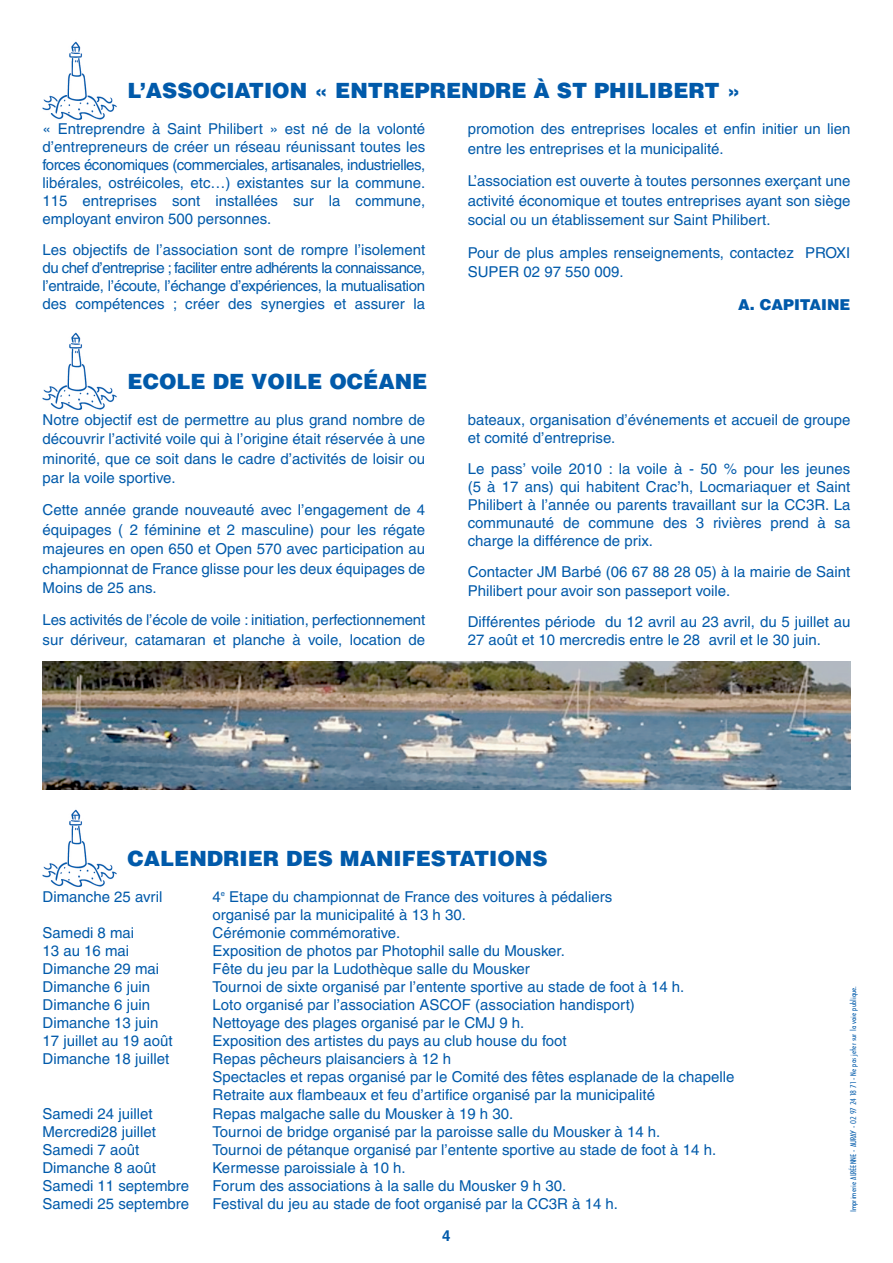
<style>
.page{position:relative;width:893px;height:1263px;background:#fff}
.page>*{position:absolute;margin:0;border:0;box-sizing:border-box;transform-origin:0 0}
.t1{font:900 21px "Helvetica";color:#015aaa}
.t2{font:15px/18px "Helvetica";color:#015aaa}
.t3{font:900 15px "Helvetica";color:#015aaa}
.t4{font:700 15px "Helvetica";color:#015aaa}
.t5{font:7.5px "Arquitectura";color:#015aaa;scale:1.2 1}
</style>
<div class="page">
<img style="left:42px;top:332px;width:75px;height:78px">
<img style="left:42px;top:809px;width:75px;height:78px">
<img style="left:42px;top:41px;width:75px;height:79px">
<img style="left:43px;top:662px;width:807px;height:127px">
<h1 class="t1" style="left:128px;top:79px;width:615px">L’ASSOCIATION « ENTREPRENDRE À ST PHILIBERT »</h1>
<p class="t2" style="left:43px;top:121px;width:384px;text-align:justify">« Entreprendre à Saint Philibert » est né de la volonté d’entrepreneurs de créer un réseau réunissant toutes les forces économiques (commerciales, artisanales, industrielles, libérales, ostréicoles, etc…) existantes sur la commune.<br>115 entreprises sont installées sur la commune, employant environ 500 personnes.</p>
<p class="t2" style="left:43px;top:242px;width:384px;text-align:justify">Les objectifs de l’association sont de rompre l’isolement du chef d’entreprise ; faciliter entre adhérents la connaissance, l’entraide, l’écoute, l’échange d’expériences, la mutualisation des compétences ; créer des synergies et assurer la</p>
<p class="t2" style="left:468px;top:120px;width:384px;line-height:19.6px">promotion des entreprises locales et enfin initier un lien entre les entreprises et la municipalité.</p>
<p class="t2" style="left:468px;top:172px;width:384px;line-height:19.6px;text-align:justify">L’association est ouverte à toutes personnes exerçant une activité économique et toutes entreprises ayant son siège social ou un établissement sur Saint Philibert.</p>
<p class="t2" style="left:468px;top:244px;width:384px;line-height:19.6px">Pour de plus amples renseignements, contactez PROXI<br>SUPER 02 97 550 009.</p>
<p class="t3" style="left:738px;top:296px;width:114px">A. CAPITAINE</p>
<h1 class="t1" style="left:128px;top:369px;width:301px">ECOLE DE VOILE OCÉANE</h1>
<p class="t2" style="left:43px;top:411px;width:384px;line-height:19.5px;text-align:justify">Notre objectif est de permettre au plus grand nombre de découvrir l’activité voile qui à l’origine était réservée à une minorité, que ce soit dans le cadre d’activités de loisir ou par la voile sportive.</p>
<p class="t2" style="left:43px;top:502px;width:384px;line-height:19.5px;text-align:justify">Cette année grande nouveauté avec l’engagement de 4 équipages ( 2 féminine et 2 masculine) pour les régate majeures en open 650 et Open 570 avec participation au championnat de France glisse pour les deux équipages de Moins de 25 ans.</p>
<p class="t2" style="left:43px;top:612px;width:384px;line-height:19.5px">Les activités de l’école de voile : initiation, perfectionnement sur dériveur, catamaran et planche à voile, location de</p>
<p class="t2" style="left:468px;top:412px;width:384px">bateaux, organisation d’événements et accueil de groupe et comité d’entreprise.</p>
<p class="t2" style="left:468px;top:461px;width:384px;text-align:justify">Le pass’ voile 2010 : la voile à - 50 % pour les jeunes (5 à 17 ans) qui habitent Crac’h, Locmariaquer et Saint Philibert à l’année ou parents travaillant sur la CC3R. La communauté de commune des 3 rivières prend à sa charge la différence de prix.</p>
<p class="t2" style="left:468px;top:564px;width:384px">Contacter JM Barbé (06 67 88 28 05) à la mairie de Saint<br>Philibert pour avoir son passeport voile.</p>
<p class="t2" style="left:468px;top:614px;width:384px">Différentes période du 12 avril au 23 avril, du 5 juillet au<br>27 août et 10 mercredis entre le 28 avril et le 30 juin.</p>
<h1 class="t1" style="left:128px;top:846px;width:421px">CALENDRIER DES MANIFESTATIONS</h1>
<p class="t2" style="left:43px;top:889px;width:121px">Dimanche 25 avril</p>
<p class="t2" style="left:213px;top:889px;width:401px">4<sup>e</sup> Etape du championnat de France des voitures à pédaliers organisé par la municipalité à 13 h 30.</p>
<p class="t2" style="left:43px;top:925px;width:93px">Samedi 8 mai</p>
<p class="t2" style="left:213px;top:925px;width:189px">Cérémonie commémorative.</p>
<p class="t2" style="left:43px;top:943px;width:88px">13 au 16 mai</p>
<p class="t2" style="left:213px;top:943px;width:354px">Exposition de photos par Photophil salle du Mousker.</p>
<p class="t2" style="left:43px;top:961px;width:118px">Dimanche 29 mai</p>
<p class="t2" style="left:213px;top:961px;width:319px">Fête du jeu par la Ludothèque salle du Mousker</p>
<p class="t2" style="left:43px;top:979px;width:109px">Dimanche 6 juin</p>
<p class="t2" style="left:213px;top:979px;width:473px">Tournoi de sixte organisé par l’entente sportive au stade de foot à 14 h.</p>
<p class="t2" style="left:43px;top:997px;width:109px">Dimanche 6 juin</p>
<p class="t2" style="left:213px;top:997px;width:424px">Loto organisé par l’association ASCOF (association handisport)</p>
<p class="t2" style="left:43px;top:1015px;width:117px">Dimanche 13 juin</p>
<p class="t2" style="left:213px;top:1015px;width:313px">Nettoyage des plages organisé par le CMJ 9 h.</p>
<p class="t2" style="left:43px;top:1033px;width:132px">17 juillet au 19 août</p>
<p class="t2" style="left:213px;top:1033px;width:356px">Exposition des artistes du pays au club house du foot</p>
<p class="t2" style="left:43px;top:1051px;width:128px">Dimanche 18 juillet</p>
<p class="t2" style="left:213px;top:1051px;width:523px">Repas pêcheurs plaisanciers à 12 h<br>Spectacles et repas organisé par le Comité des fêtes esplanade de la chapelle<br>Retraite aux flambeaux et feu d’artifice organisé par la municipalité</p>
<p class="t2" style="left:43px;top:1106px;width:112px">Samedi 24 juillet</p>
<p class="t2" style="left:213px;top:1106px;width:302px">Repas malgache salle du Mousker à 19 h 30.</p>
<p class="t2" style="left:42px;top:1124px;width:115px">Mercredi28 juillet</p>
<p class="t2" style="left:213px;top:1124px;width:449px">Tournoi de bridge organisé par la paroisse salle du Mousker à 14 h.</p>
<p class="t2" style="left:42px;top:1142px;width:98px">Samedi 7 août</p>
<p class="t2" style="left:213px;top:1142px;width:505px">Tournoi de pétanque organisé par l’entente sportive au stade de foot à 14 h.</p>
<p class="t2" style="left:42px;top:1160px;width:115px">Dimanche 8 août</p>
<p class="t2" style="left:213px;top:1160px;width:195px">Kermesse paroissiale à 10 h.</p>
<p class="t2" style="left:42px;top:1178px;width:148px">Samedi 11 septembre</p>
<p class="t2" style="left:213px;top:1178px;width:355px">Forum des associations à la salle du Mousker 9 h 30.</p>
<p class="t2" style="left:42px;top:1196px;width:148px">Samedi 25 septembre</p>
<p class="t2" style="left:213px;top:1196px;width:407px">Festival du jeu au stade de foot organisé par la CC3R à 14 h.</p>
<p class="t4" style="left:442px;top:1230px;width:10px">4</p>
<p class="t5" style="left:849px;top:1212px;width:190px;rotate:-90deg">Imprimerie ALRÉENNE - AURAY - 02 97 24 18 71 - Ne pas jeter sur la voie publique.</p>
</div>
